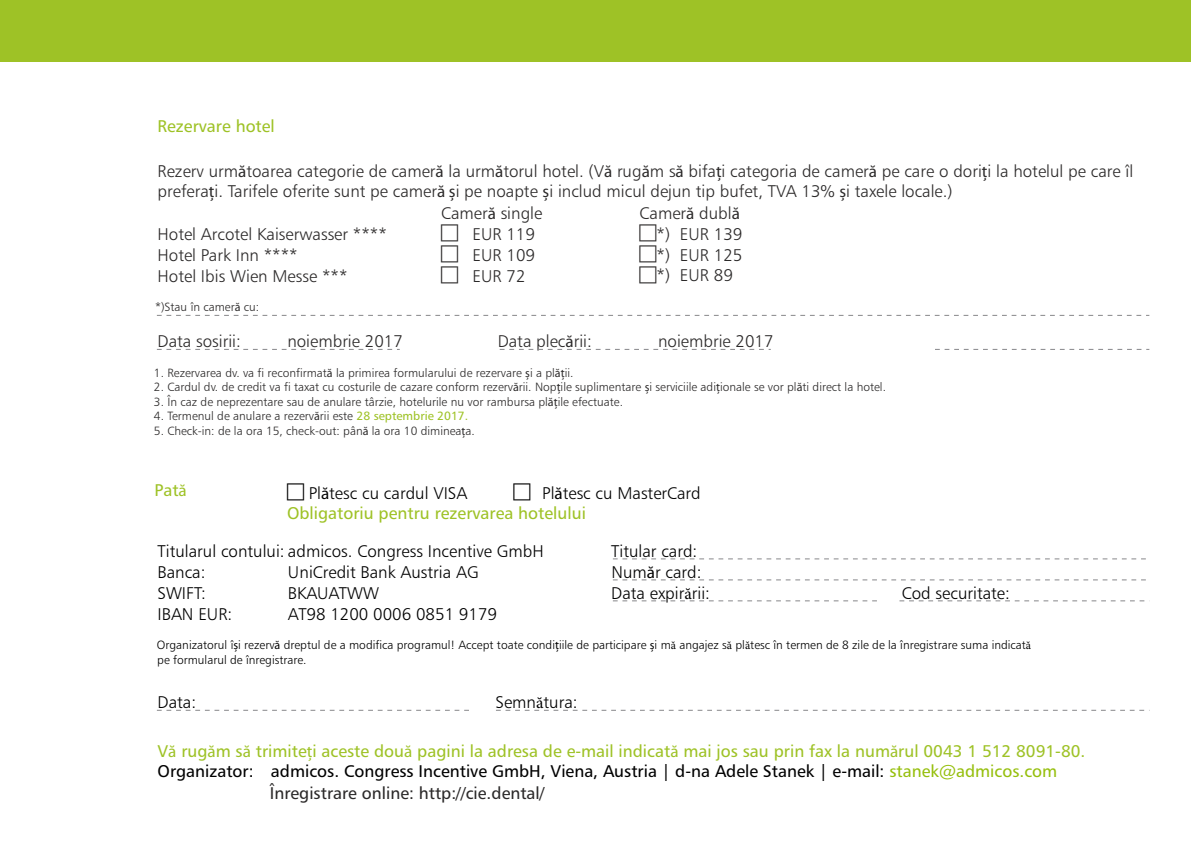
<style>
.page{position:relative;width:1191px;height:842px;background:#fff}
.page>*{position:absolute;margin:0;border:0;box-sizing:border-box;transform-origin:0 0}
.t1{font:17px/20px "Humanist 777 BT Light B";color:#2b2929}
.t2{font:17px/20.4px "Humanist 777 BT Roman B";color:#9ec226}
.t3{font:17px "Humanist 777 BT Light B";color:#000}
.t4{font:17px "Humanist 777 BT Roman B";color:#2b2929}
.t5{font:12px "Humanist 777 BT Light B";color:#2b2929}
.t6{font:12px "Humanist 777 BT Light B";color:#000}
.s1{font-family:"Myriad Pro"}
.s2{font-family:"Humanist 777 BT Roman B";color:#9ec226}
.s3{font-family:"Minion Pro"}
.s4{color:#000}
.s5{color:#96bf0d}
</style>
<div class="page">
<svg style="left:613px;top:558px;width:533px;height:1px"></svg>
<svg style="left:613px;top:579px;width:533px;height:1px"></svg>
<svg style="left:613px;top:600px;width:264px;height:1px"></svg>
<svg style="left:899px;top:600px;width:246px;height:1px"></svg>
<svg style="left:157px;top:315px;width:992px;height:1px"></svg>
<svg style="left:157px;top:349px;width:243px;height:1px"></svg>
<svg style="left:500px;top:349px;width:271px;height:1px"></svg>
<svg style="left:935px;top:349px;width:214px;height:1px"></svg>
<svg style="left:157px;top:710px;width:312px;height:1px"></svg>
<svg style="left:496px;top:710px;width:649px;height:1px"></svg>
<div style="left:0;top:0;width:1191px;height:62px;background:#9ec226"></div>
<h1 class="t2" style="left:157px;top:117px;width:119px">Rezervare hotel</h1>
<p class="t1" style="left:157px;top:163px;width:977px">Rezerv urm<span class="s1">ă</span>toarea categorie de camer<span class="s1">ă</span> la urm<span class="s1">ă</span>torul hotel. (V<span class="s1">ă</span> rug<span class="s1">ă</span>m s<span class="s1">ă</span> bifa<span class="s1">ț</span>i categoria de camer<span class="s1">ă</span> pe care o dori<span class="s1">ț</span>i la hotelul pe care îl prefera<span class="s1">ț</span>i. Tarifele oferite sunt pe camer<span class="s1">ă ș</span>i pe noapte <span class="s1">ș</span>i includ micul dejun tip bufet, TVA 13% <span class="s1">ș</span>i taxele locale.)</p>
<h1 class="t1" style="left:441px;top:205px;width:103px">Camer<span class="s1">ă</span> single</h1>
<h1 class="t1" style="left:639px;top:205px;width:102px">Camer<span class="s1">ă</span> dubl<span class="s1">ă</span></h1>
<h1 class="t1" style="left:157px;top:226px;width:231px">Hotel Arcotel Kaiserwasser ****</h1>
<h1 class="t1" style="left:472px;top:226px;width:64px">EUR 119</h1>
<h1 class="t1" style="left:656px;top:226px;width:87px">*) EUR 139</h1>
<h1 class="t1" style="left:157px;top:247px;width:142px">Hotel Park Inn ****</h1>
<h1 class="t1" style="left:472px;top:247px;width:64px">EUR 109</h1>
<h1 class="t1" style="left:656px;top:247px;width:87px">*) EUR 125</h1>
<h1 class="t1" style="left:158px;top:268px;width:192px">Hotel Ibis Wien Messe ***</h1>
<h1 class="t1" style="left:472px;top:268px;width:55px">EUR 72</h1>
<h1 class="t1" style="left:656px;top:266px;width:78px">*) EUR 89</h1>
<p class="t5" style="left:155px;top:302px;width:106px">*)Stau în camer<span class="s1">ă</span> cu:</p>
<h1 class="t1" style="left:157px;top:332px;width:85px">Data sosirii:</h1>
<h1 class="t1" style="left:287px;top:332px;width:117px">noiembrie 2017</h1>
<h1 class="t1" style="left:497px;top:332px;width:96px">Data plec<span class="s1">ă</span>rii:</h1>
<h1 class="t1" style="left:658px;top:332px;width:117px">noiembrie 2017</h1>
<p class="t5" style="left:154px;top:368px;width:421px">1. Rezervarea dv. va fi reconfirmat<span class="s1">ă</span> la primirea formularului de rezervare <span class="s1">ș</span>i a pl<span class="s1">ăț</span>ii.</p>
<p class="t5" style="left:154px;top:382px;width:733px">2. Cardul dv. de credit va fi taxat cu costurile de cazare conform rezerv<span class="s1">ă</span>rii. Nop<span class="s1">ț</span>ile suplimentare <span class="s1">ș</span>i serviciile adi<span class="s1">ț</span>ionale se vor pl<span class="s1">ă</span>ti direct la hotel.</p>
<p class="t5" style="left:154px;top:397px;width:470px">3. În caz de neprezentare sau de anulare târzie, hotelurile nu vor rambursa pl<span class="s1">ăț</span>ile efectuate.</p>
<p class="t5" style="left:154px;top:411px;width:316px">4. Termenul de anulare a rezerv<span class="s1">ă</span>rii este <span class="s2">28 septembrie 2017.</span></p>
<p class="t5" style="left:154px;top:426px;width:322px">5. Check-in: de la ora 15, check-out: pân<span class="s1">ă</span> la ora 10 diminea<span class="s1">ț</span>a.</p>
<h1 class="t2" style="left:154px;top:482px;width:34px">Pat<span class="s1">ă</span></h1>
<h1 class="t3" style="left:309px;top:486px;width:160px">Pl<span class="s1">ă</span>tesc cu cardul VISA</h1>
<h1 class="t3" style="left:542px;top:486px;width:160px">Pl<span class="s1">ă</span>tesc cu MasterCard</h1>
<h1 class="t2" style="left:287px;top:505px;width:300px">Obligatoriu pentru rezervarea hotelului</h1>
<h1 class="t3" style="left:157px;top:544px;width:388px">Titularul contului: admicos. Congress Incentive GmbH</h1>
<h1 class="t3" style="left:611px;top:544px;width:88px">Titular card:</h1>
<h1 class="t3" style="left:157px;top:565px;width:49px">Banca:</h1>
<h1 class="t3" style="left:288px;top:565px;width:192px">UniCredit Bank Austria AG</h1>
<h1 class="t3" style="left:611px;top:565px;width:92px">Num<span class="s1">ă</span>r card:</h1>
<h1 class="t3" style="left:157px;top:586px;width:50px">SWIFT:</h1>
<h1 class="t3" style="left:288px;top:586px;width:92px">BKAUATWW</h1>
<h1 class="t3" style="left:611px;top:586px;width:100px">Data expir<span class="s3">ă</span>rii:</h1>
<h1 class="t3" style="left:902px;top:586px;width:110px">Cod securitate:</h1>
<h1 class="t3" style="left:157px;top:607px;width:76px">IBAN EUR:</h1>
<h1 class="t3" style="left:288px;top:607px;width:211px">AT98 1200 0006 0851 9179</h1>
<p class="t6" style="left:157px;top:640px;width:875px">Organizatorul î<span class="s1">ș</span>i rezerv<span class="s1">ă</span> dreptul de a modifica programul! Accept toate condi<span class="s1">ț</span>iile de participare <span class="s1">ș</span>i m<span class="s3">ă</span> angajez s<span class="s3">ă</span> pl<span class="s3">ă</span>tesc în termen de 8 zile de la înregistrare suma indicat<span class="s3">ă</span></p>
<p class="t6" style="left:157px;top:655px;width:151px">pe formularul de înregistrare.</p>
<h1 class="t3" style="left:157px;top:695px;width:40px">Data:</h1>
<h1 class="t3" style="left:495px;top:695px;width:84px">Semn<span class="s3">ă</span>tura:</h1>
<h1 class="t2" style="left:157px;top:742px;width:929px">V<span class="s1">ă</span> rug<span class="s1">ă</span>m s<span class="s1">ă</span> trimite<span class="s1">ț</span>i aceste dou<span class="s1">ă</span> pagini la adresa de e-mail indicat<span class="s1">ă</span> mai jos sau prin fax la num<span class="s1">ă</span>rul 0043 1 512 8091-80.<br><span class="s4">Organizator: admicos. Congress Incentive GmbH, Viena, Austria | d-na Adele Stanek | e-mail:</span> <span class="s5">stanek@admicos.com</span></h1>
<h1 class="t4" style="left:270px;top:786px;width:276px">Înregistrare online: http://cie.dental/</h1>
</div>
